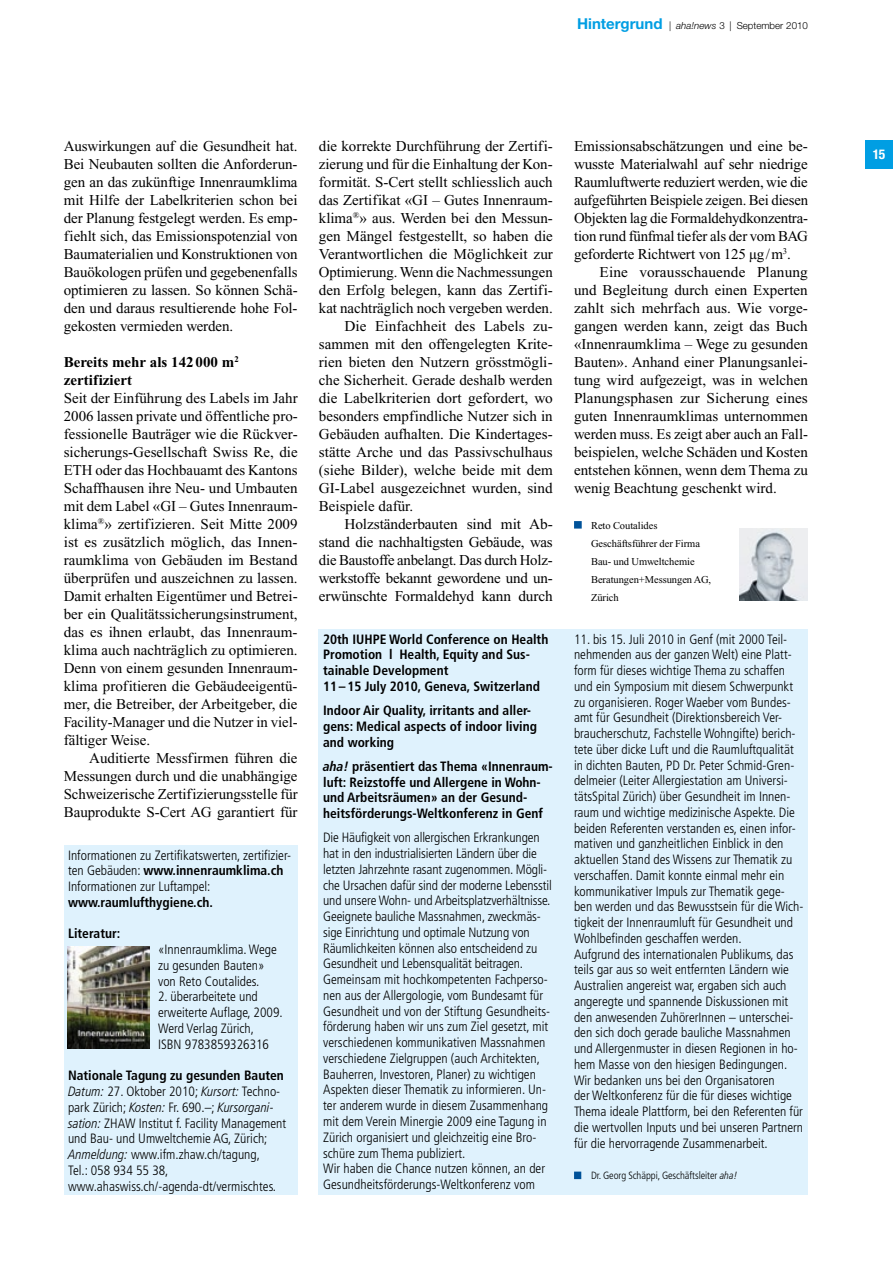
<style>
.page{position:relative;width:893px;height:1263px;background:#fff}
.page>*{position:absolute;margin:0;border:0;box-sizing:border-box;transform-origin:0 0}
.t1{font:15px/18px "Times New Roman";letter-spacing:-.005em;color:#000;text-align:justify}
.t2{font:700 15px/18px "Times New Roman";color:#000}
.t3{font:300 condensed 13.5px/15.8px "Frutiger";color:#000}
.t4{font:700 condensed 13.5px/15.8px "Frutiger";color:#000}
.t5{font:700 condensed 13.5px "Helvetica Neue";color:#fff}
.t6{font:10.5px/18px "Times New Roman";letter-spacing:-.005em;color:#000}
.t7{font:300 condensed 10.5px "Frutiger";letter-spacing:-.005em;color:#000}
.t8{font:300 9.75px "Helvetica Neue";color:#000}
.s1{font-weight:700;font-size:15px;color:#009ee3}
.s2{font-style:italic}
.s3{font-weight:700}
.s4{font-family:"Frutiger LT Pro";font-style:italic}
</style>
<div class="page">
<div style="left:865px;top:140px;width:28px;height:29px;background:#009ee3"></div>
<div style="left:574px;top:521px;width:8px;height:8px;background:#005299"></div>
<div style="left:319px;top:629px;width:489px;height:566px;background:#dff2fd"></div>
<div style="left:574px;top:1171px;width:7px;height:8px;background:#005299"></div>
<div style="left:64px;top:845px;width:234px;height:350px;background:#dff2fd"></div>
<img style="left:68px;top:946px;width:82px;height:102px">
<img style="left:740px;top:529px;width:68px;height:72px">
<p class="t8" style="left:577px;top:19px;width:232px"><span class="s1">Hintergrund</span> | <span class="s2">aha!news</span> 3 | September 2010</p>
<p class="t1" style="left:64px;top:137px;width:235px">Auswirkungen auf die Gesundheit hat.<br>Bei Neubauten sollten die Anforderun&shy;gen an das zukünftige Innenraumklima mit Hilfe der Labelkriterien schon bei der Planung festgelegt werden. Es emp&shy;fiehlt sich, das Emissionspotenzial von Baumaterialien und Konstruktionen von Bauökologen prüfen und gegebenenfalls optimieren zu lassen. So können Schä&shy;den und daraus resultierende hohe Fol&shy;gekosten vermieden werden.</p>
<p class="t2" style="left:64px;top:353px;width:176px">Bereits mehr als 142000 m<sup>2 </sup>zertifiziert</p>
<p class="t1" style="left:64px;top:389px;width:236px">Seit der Einführung des Labels im Jahr 2006 lassen private und öffentliche pro&shy;fessionelle Bauträger wie die Rückver&shy;sicherungs-Gesellschaft Swiss Re, die ETH oder das Hochbauamt des Kantons Schaffhausen ihre Neu- und Umbauten mit dem Label «GI – Gutes Innenraum&shy;klima<sup>®</sup>» zertifizieren. Seit Mitte 2009 ist es zusätzlich möglich, das Innen&shy;raumklima von Gebäuden im Bestand überprüfen und auszeichnen zu lassen.<br>Damit erhalten Eigentümer und Betrei&shy;ber ein Qualitätssicherungsinstrument, das es ihnen erlaubt, das Innenraum&shy;klima auch nachträglich zu optimieren.<br>Denn von einem gesunden Innenraum&shy;klima profitieren die Gebäudeeigentü&shy;mer, die Betreiber, der Arbeitgeber, die Facility-Manager und die Nutzer in viel&shy;fältiger Weise.</p>
<p class="t1" style="left:64px;top:749px;width:235px;text-indent:26px">Auditierte Messfirmen führen die Messungen durch und die unabhängige Schweizerische Zertifizierungsstelle für Bauprodukte S-Cert AG garantiert für</p>
<p class="t3" style="left:68px;top:847px;width:225px">Informationen zu Zertifikatswerten, zertifizier&shy;ten Gebäuden: <span class="s3">www.innenraumklima.ch<br></span>Informationen zur Luftampel:</p>
<p class="t4" style="left:68px;top:894px;width:147px">www.raumlufthygiene.ch.</p>
<p class="t4" style="left:68px;top:926px;width:54px">Literatur:</p>
<p class="t3" style="left:158px;top:942px;width:120px">«Innenraumklima. Wege zu gesunden Bauten» von Reto Coutalides.</p>
<p class="t3" style="left:158px;top:989px;width:126px">2. überarbeitete und erweiterte Auflage, 2009.<br>Werd Verlag Zürich,<br>ISBN 9783859326316</p>
<p class="t3" style="left:68px;top:1068px;width:220px"><span class="s3">Nationale Tagung zu gesunden Bauten </span><span class="s4">Datum:</span> 27. Oktober 2010; <span class="s4">Kursort:</span> Techno&shy;park Zürich; <span class="s4">Kosten:</span> Fr. 690.–; <span class="s4">Kursorgani&shy;sation:</span> ZHAW Institut f. Facility Management und Bau- und Umweltchemie AG, Zürich; <span class="s4">Anmeldung:</span> www.ifm.zhaw.ch/tagung,<br>Tel.: 058 934 55 38, www.ahaswiss.ch/-agenda-dt/vermischtes.</p>
<p class="t1" style="left:319px;top:137px;width:235px">die korrekte Durchführung der Zertifi-</p>
<p class="t1" style="left:319px;top:155px;width:235px">zierung und für die Einhaltung der Kon-</p>
<p class="t1" style="left:319px;top:173px;width:235px">formität. S-Cert stellt schliesslich auch</p>
<p class="t1" style="left:319px;top:191px;width:235px">das Zertifikat «GI – Gutes Innenraum-</p>
<p class="t1" style="left:319px;top:209px;width:235px">klima<sup>®</sup>» aus. Werden bei den Messun-</p>
<p class="t1" style="left:319px;top:227px;width:235px">gen Mängel festgestellt, so haben die</p>
<p class="t1" style="left:319px;top:245px;width:236px">Verantwortlichen die Möglichkeit zur</p>
<p class="t1" style="left:319px;top:263px;width:235px">Optimierung. Wenn die Nachmessungen</p>
<p class="t1" style="left:319px;top:281px;width:235px">den Erfolg belegen, kann das Zertifi-</p>
<p class="t1" style="left:319px;top:299px;width:235px">kat nachträglich noch vergeben werden.</p>
<p class="t1" style="left:344px;top:317px;width:210px">Die Einfachheit des Labels zu-</p>
<p class="t1" style="left:319px;top:335px;width:235px">sammen mit den offengelegten Krite-</p>
<p class="t1" style="left:319px;top:353px;width:235px">rien bieten den Nutzern grösstmögli-</p>
<p class="t1" style="left:319px;top:371px;width:235px">che Sicherheit. Gerade deshalb werden</p>
<p class="t1" style="left:319px;top:389px;width:235px">die Labelkriterien dort gefordert, wo</p>
<p class="t1" style="left:319px;top:407px;width:235px">besonders empfindliche Nutzer sich in</p>
<p class="t1" style="left:319px;top:425px;width:235px">Gebäuden aufhalten. Die Kindertages-</p>
<p class="t1" style="left:319px;top:443px;width:235px">stätte Arche und das Passivschulhaus</p>
<p class="t1" style="left:319px;top:461px;width:236px">(siehe Bilder), welche beide mit dem</p>
<p class="t1" style="left:319px;top:479px;width:235px">GI-Label ausgezeichnet wurden, sind</p>
<p class="t1" style="left:319px;top:497px;width:96px">Beispiele dafür.</p>
<p class="t1" style="left:344px;top:515px;width:210px">Holzständerbauten sind mit Ab-</p>
<p class="t1" style="left:319px;top:533px;width:235px">stand die nachhaltigsten Gebäude, was</p>
<p class="t1" style="left:319px;top:551px;width:235px">die Baustoffe anbelangt. Das durch Holz-</p>
<p class="t1" style="left:319px;top:569px;width:235px">werkstoffe bekannt gewordene und un-</p>
<p class="t1" style="left:319px;top:587px;width:235px">erwünschte Formaldehyd kann durch</p>
<p class="t4" style="left:323px;top:631px;width:227px">20th IUHPE World Conference on Health Promotion l Health, Equity and Sus&shy;tainable Development<br>11–15 July 2010, Geneva, Switzerland</p>
<p class="t4" style="left:323px;top:702px;width:215px">Indoor Air Quality, irritants and aller&shy;gens: Medical aspects of indoor living and working</p>
<p class="t4" style="left:323px;top:758px;width:231px"><span class="s4">aha!</span> präsentiert das Thema «Innenraum&shy;luft: Reizstoffe und Allergene in Wohn&shy;und Arbeitsräumen» an der Gesund&shy;heitsförderungs-Weltkonferenz in Genf</p>
<p class="t3" style="left:323px;top:830px;width:230px">Die Häufigkeit von allergischen Erkrankungen hat in den industrialisierten Ländern über die letzten Jahrzehnte rasant zugenommen. Mögli&shy;che Ursachen dafür sind der moderne Lebensstil und unsere Wohn- und Arbeitsplatzverhältnisse.<br>Geeignete bauliche Massnahmen, zweckmäs&shy;sige Einrichtung und optimale Nutzung von Räumlichkeiten können also entscheidend zu Gesundheit und Lebensqualität beitragen.<br>Gemeinsam mit hochkompetenten Fachperso&shy;nen aus der Allergologie, vom Bundesamt für Gesundheit und von der Stiftung Gesundheits&shy;förderung haben wir uns zum Ziel gesetzt, mit verschiedenen kommunikativen Massnahmen verschiedene Zielgruppen (auch Architekten, Bauherren, Investoren, Planer) zu wichtigen Aspekten dieser Thematik zu informieren. Un&shy;ter anderem wurde in diesem Zusammenhang mit dem Verein Minergie 2009 eine Tagung in Zürich organisiert und gleichzeitig eine Bro&shy;schüre zum Thema publiziert.<br>Wir haben die Chance nutzen können, an der Gesundheitsförderungs-Weltkonferenz vom</p>
<p class="t1" style="left:574px;top:137px;width:236px">Emissionsabschätzungen und eine be&shy;wusste Materialwahl auf sehr niedrige Raumluftwerte reduziert werden, wie die aufgeführten Beispiele zeigen. Bei diesen Objekten lag die Formaldehydkonzentra&shy;tion rund fünfmal tiefer als der vom BAG geforderte Richtwert von 125 µg/m<sup>3</sup>.</p>
<p class="t1" style="left:574px;top:263px;width:235px;text-indent:26px">Eine vorausschauende Planung und Begleitung durch einen Experten zahlt sich mehrfach aus. Wie vorge&shy;gangen werden kann, zeigt das Buch «Innenraumklima – Wege zu gesunden Bauten». Anhand einer Planungsanlei&shy;tung wird aufgezeigt, was in welchen Planungsphasen zur Sicherung eines guten Innenraumklimas unternommen werden muss. Es zeigt aber auch an Fall&shy;beispielen, welche Schäden und Kosten entstehen können, wenn dem Thema zu wenig Beachtung geschenkt wird.</p>
<p class="t6" style="left:591px;top:516px;width:122px">Reto Coutalides<br>Geschäftsführer der Firma<br>Bau- und Umweltchemie<br>Beratungen+Messungen AG,<br>Zürich</p>
<p class="t3" style="left:574px;top:631px;width:231px">11. bis 15. Juli 2010 in Genf (mit 2000 Teil&shy;nehmenden aus der ganzen Welt) eine Platt&shy;form für dieses wichtige Thema zu schaffen und ein Symposium mit diesem Schwerpunkt zu organisieren. Roger Waeber vom Bundes&shy;amt für Gesundheit (Direktionsbereich Ver&shy;braucherschutz, Fachstelle Wohngifte) berich&shy;tete über dicke Luft und die Raumluftqualität in dichten Bauten, PD Dr. Peter Schmid-Gren&shy;delmeier (Leiter Allergiestation am Universi&shy;tätsSpital Zürich) über Gesundheit im Innen&shy;raum und wichtige medizinische Aspekte. Die beiden Referenten verstanden es, einen infor&shy;mativen und ganzheitlichen Einblick in den aktuellen Stand des Wissens zur Thematik zu verschaffen. Damit konnte einmal mehr ein kommunikativer Impuls zur Thematik gege&shy;ben werden und das Bewusstsein für die Wich&shy;tigkeit der Innenraumluft für Gesundheit und Wohlbefinden geschaffen werden.<br>Aufgrund des internationalen Publikums, das teils gar aus so weit entfernten Ländern wie Australien angereist war, ergaben sich auch angeregte und spannende Diskussionen mit den anwesenden ZuhörerInnen – unterschei&shy;den sich doch gerade bauliche Massnahmen und Allergenmuster in diesen Regionen in ho&shy;hem Masse von den hiesigen Bedingungen.<br>Wir bedanken uns bei den Organisatoren<br>der Weltkonferenz für die für dieses wichtige Thema ideale Plattform, bei den Referenten für die wertvollen Inputs und bei unseren Partnern für die hervorragende Zusammenarbeit.</p>
<p class="t7" style="left:591px;top:1169px;width:148px">Dr. Georg Schäppi, Geschäftsleiter <span class="s4">aha!</span></p>
<p class="t5" style="left:873px;top:146px;width:14px">15</p>
</div>
